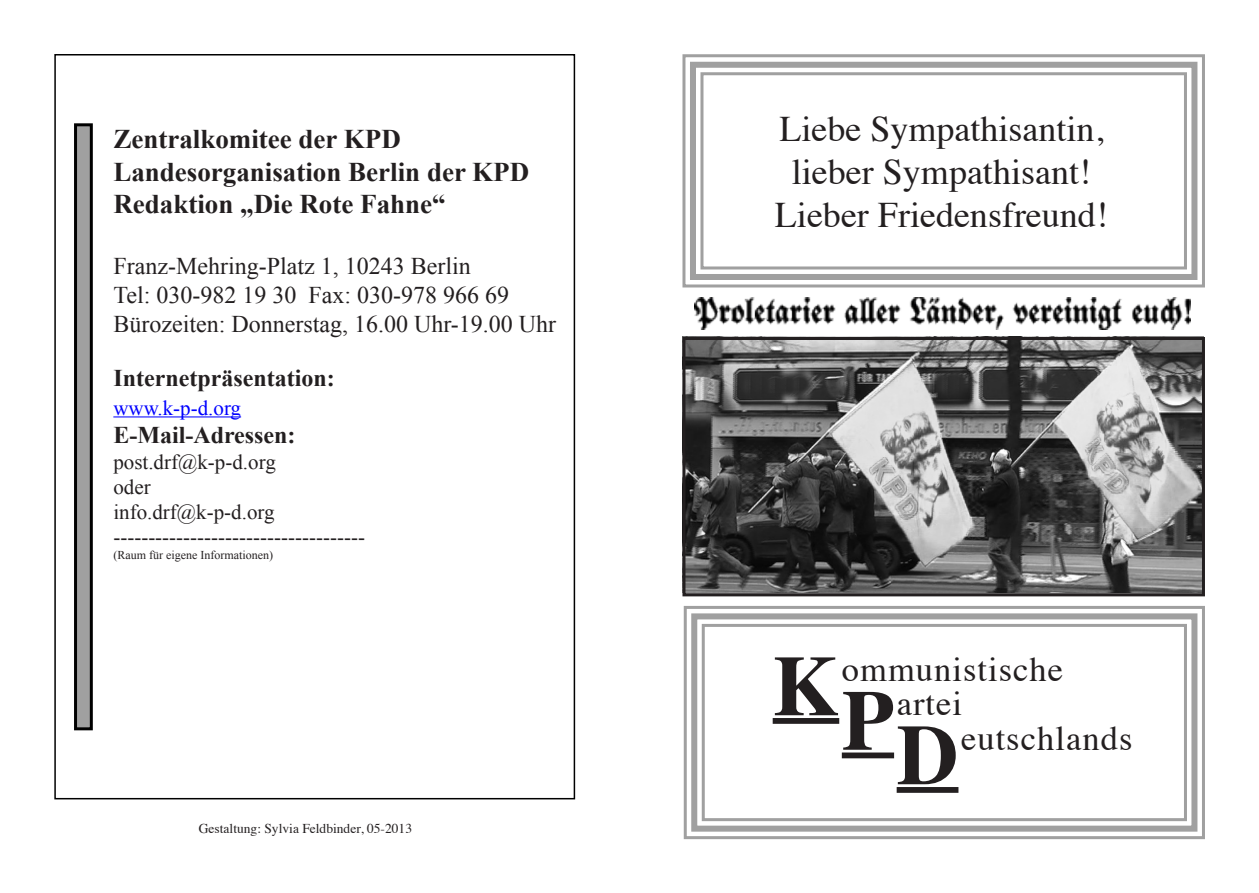
<style>
.page{position:relative;width:1259px;height:893px;background:#fff}
.page>*{position:absolute;margin:0;border:0;box-sizing:border-box;transform-origin:0 0}
.t1{font:700 85.5px "Times";color:#231f20}
.t2{font:700 85.5px "Times";color:#231f20}
.t3{font:36px/43.2px "Times";color:#231f20;text-align:center}
.t4{font:34.5px "Times";letter-spacing:.03em;color:#231f20}
.t5{font:700 27px/32.4px "Times New Roman";color:#231f20}
.t6{font:24px/28.8px "Times New Roman";color:#231f20}
.t7{font:700 24px "Times New Roman";color:#231f20}
.t8{font:21px/25.2px "Times New Roman";color:#231f20}
.t9{font:21px "Times New Roman";color:#00f}
.t10{font:13.5px "Times";color:#231f20}
.t11{font:12px "Times New Roman";color:#231f20}
</style>
<div class="page">
<svg style="left:682px;top:54px;width:523px;height:234px"></svg>
<div style="left:690px;top:62px;width:507px;height:218px;border:6px solid #a0a0a0"></div>
<div style="left:700px;top:72px;width:487px;height:197px;border:3px solid #a0a0a0"></div>
<svg style="left:683px;top:606px;width:522px;height:234px"></svg>
<div style="left:691px;top:613px;width:506px;height:219px;border:6px solid #a0a0a0"></div>
<div style="left:702px;top:624px;width:485px;height:197px;border:3px solid #a0a0a0"></div>
<img style="left:686px;top:341px;width:515px;height:251px">
<div style="left:682px;top:337px;width:523px;height:259px;border:3px solid #231f20"></div>
<img style="left:694px;top:297px;width:496px;height:32px">
<hr style="left:113px;top:416px;width:128px;height:1px;background:#00f">
<div style="left:74px;top:123px;width:19px;height:607px;background:#a0a0a0;border:3px solid #000"></div>
<p class="t5" style="left:113px;top:122px;width:417px">Zentralkomitee der KPD<br>Landesorganisation Berlin der KPD<br>Redaktion „Die Rote Fahne“</p>
<p class="t6" style="left:113px;top:251px;width:444px">Franz-Mehring-Platz 1, 10243 Berlin<br>Tel: 030-982 19 30 Fax: 030-978 966 69<br>Bürozeiten: Donnerstag, 16.00 Uhr-19.00 Uhr</p>
<p class="t7" style="left:113px;top:361px;width:223px">Internetpräsentation:</p>
<p class="t9" style="left:113px;top:393px;width:129px">www.k-p-d.org</p>
<p class="t7" style="left:113px;top:419px;width:184px">E-Mail-Adressen:</p>
<p class="t8" style="left:113px;top:449px;width:253px">post.drf@k-p-d.org<br>oder<br>info.drf@k-p-d.org ------------------------------------</p>
<p class="t11" style="left:113px;top:547px;width:161px">(Raum für eigene Informationen)</p>
<p class="t10" style="left:199px;top:816px;width:215px">Gestaltung: Sylvia Feldbinder, 05-2013</p>
<h2 class="t3" style="left:775px;top:104px;width:334px">Liebe Sympathisantin, lieber Sympathisant!<br>Lieber Friedensfreund!</h2>
<h1 class="t2" style="left:772px;top:604px;width:68px">K</h1>
<h3 class="t4" style="left:842px;top:637px;width:223px">ommunistische</h3>
<h1 class="t1" style="left:842px;top:639px;width:54px">P</h1>
<h3 class="t4" style="left:896px;top:671px;width:67px">artei</h3>
<h1 class="t1" style="left:896px;top:673px;width:63px">D</h1>
<h3 class="t4" style="left:961px;top:706px;width:173px">eutschlands</h3>
</div>
